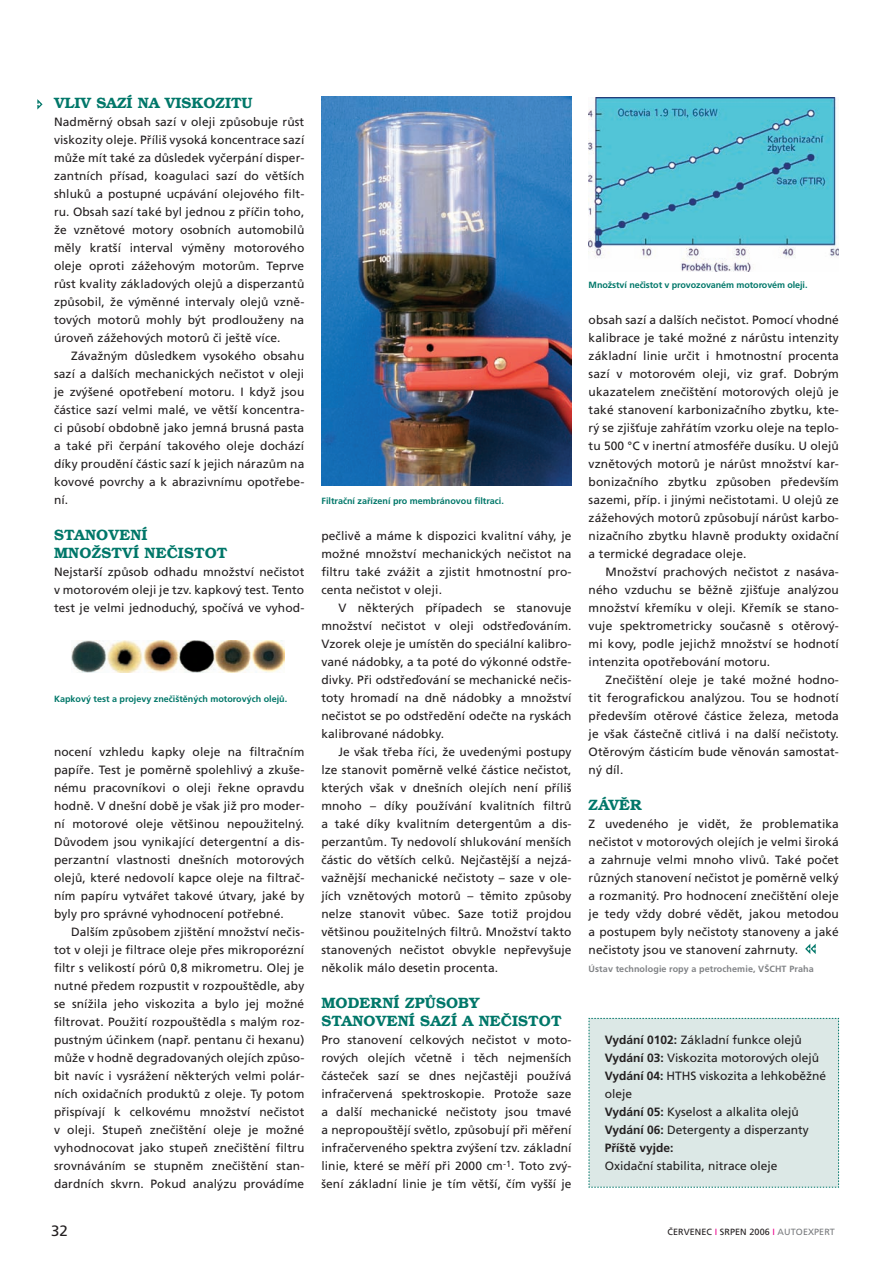
<style>
.page{position:relative;width:893px;height:1263px;background:#fff}
.page>*{position:absolute;margin:0;border:0;box-sizing:border-box;transform-origin:0 0}
.t1{font:600 15px/18px "Bookman CE";letter-spacing:.01em;color:#007769}
.t2{font:15px "Frutiger CE";color:#231f20}
.t3{font:12px/18px "Frutiger CE";letter-spacing:.01em;color:#231f20;text-align:justify}
.t4{font:700 9px "Frutiger CE";color:#007769}
.t5{font:700 9px "Frutiger CE";letter-spacing:.01em;color:#808285}
.t6{font:9px "Frutiger CE";letter-spacing:.01em;color:#231f20}
.s1{font-weight:700}
.s2{color:#ed028c}
.s3{color:#787a7d}
</style>
<div class="page">
<svg style="left:37px;top:99px;width:6px;height:11px"></svg>
<svg style="left:805px;top:944px;width:11px;height:10px"></svg>
<img style="left:321px;top:96px;width:251px;height:389px">
<img style="left:589px;top:98px;width:250px;height:174px">
<img style="left:71px;top:641px;width:214px;height:31px">
<div style="left:588px;top:1018px;width:251px;height:170px;background:#dce8e6"></div>
<p class="t1" style="left:54px;top:95px;width:200px">VLIV SAZÍ NA VISKOZITU</p>
<p class="t3" style="left:54px;top:114px;width:252px">Nadměrný obsah sazí v oleji způsobuje růst viskozity oleje. Příliš vysoká koncentrace sazí může mít také za důsledek vyčerpání disper&shy;zantních přísad, koagulaci sazí do větších shluků a postupné ucpávání olejového filt&shy;ru. Obsah sazí také byl jednou z příčin toho, že vznětové motory osobních automobilů měly kratší interval výměny motorového oleje oproti zážehovým motorům. Teprve růst kvality základových olejů a disperzantů způsobil, že výměnné intervaly olejů vzně&shy;tových motorů mohly být prodlouženy na úroveň zážehových motorů či ještě více.</p>
<p class="t3" style="left:54px;top:348px;width:252px;text-indent:17px">Závažným důsledkem vysokého obsahu sazí a dalších mechanických nečistot v oleji je zvýšené opotřebení motoru. I když jsou částice sazí velmi malé, ve větší koncentra&shy;ci působí obdobně jako jemná brusná pasta a také při čerpání takového oleje dochází díky proudění částic sazí k jejich nárazům na kovové povrchy a k abrazivnímu opotřebe&shy;ní.</p>
<p class="t1" style="left:54px;top:527px;width:175px">STANOVENÍ<br>MNOŽSTVÍ NEČISTOT</p>
<p class="t3" style="left:54px;top:564px;width:252px">Nejstarší způsob odhadu množství nečistot v motorovém oleji je tzv. kapkový test. Tento test je velmi jednoduchý, spočívá ve vyhod-</p>
<p class="t4" style="left:54px;top:695px;width:235px">Kapkový test a projevy znečištěných motorových olejů.</p>
<p class="t3" style="left:54px;top:744px;width:252px">nocení vzhledu kapky oleje na filtračním papíře. Test je poměrně spolehlivý a zkuše&shy;nému pracovníkovi o oleji řekne opravdu hodně. V dnešní době je však již pro moder&shy;ní motorové oleje většinou nepoužitelný.<br>Důvodem jsou vynikající detergentní a dis&shy;perzantní vlastnosti dnešních motorových olejů, které nedovolí kapce oleje na filtrač&shy;ním papíru vytvářet takové útvary, jaké by byly pro správné vyhodnocení potřebné.</p>
<p class="t3" style="left:54px;top:924px;width:252px;text-indent:17px">Dalším způsobem zjištění množství nečis&shy;tot v oleji je filtrace oleje přes mikroporézní filtr s velikostí pórů 0,8 mikrometru. Olej je nutné předem rozpustit v rozpouštědle, aby se snížila jeho viskozita a bylo jej možné filtrovat. Použití rozpouštědla s malým roz&shy;pustným účinkem (např. pentanu či hexanu) může v hodně degradovaných olejích způso&shy;bit navíc i vysrážení některých velmi polár&shy;ních oxidačních produktů z oleje. Ty potom přispívají k celkovému množství nečistot v oleji. Stupeň znečištění oleje je možné vyhodnocovat jako stupeň znečištění filtru srovnáváním se stupněm znečištění stan&shy;dardních skvrn. Pokud analýzu provádíme</p>
<p class="t4" style="left:322px;top:497px;width:184px">Filtrační zařízení pro membránovou filtraci.</p>
<p class="t3" style="left:321px;top:528px;width:252px">pečlivě a máme k dispozici kvalitní váhy, je možné množství mechanických nečistot na filtru také zvážit a zjistit hmotnostní pro&shy;centa nečistot v oleji.</p>
<p class="t3" style="left:321px;top:600px;width:252px;text-indent:17px">V některých případech se stanovuje množství nečistot v oleji odstřeďováním.<br>Vzorek oleje je umístěn do speciální kalibro&shy;vané nádobky, a ta poté do výkonné odstře&shy;divky. Při odstřeďování se mechanické nečis&shy;toty hromadí na dně nádobky a množství nečistot se po odstředění odečte na ryskách kalibrované nádobky.</p>
<p class="t3" style="left:321px;top:744px;width:252px;text-indent:17px">Je však třeba říci, že uvedenými postupy lze stanovit poměrně velké částice nečistot, kterých však v dnešních olejích není příliš mnoho – díky používání kvalitních filtrů a také díky kvalitním detergentům a dis&shy;perzantům. Ty nedovolí shlukování menších částic do větších celků. Nejčastější a nejzá&shy;važnější mechanické nečistoty – saze v ole&shy;jích vznětových motorů – těmito způsoby nelze stanovit vůbec. Saze totiž projdou většinou použitelných filtrů. Množství takto stanovených nečistot obvykle nepřevyšuje několik málo desetin procenta.</p>
<p class="t1" style="left:321px;top:995px;width:242px">MODERNÍ ZPŮSOBY<br>STANOVENÍ SAZÍ A NEČISTOT</p>
<p class="t3" style="left:321px;top:1032px;width:252px">Pro stanovení celkových nečistot v moto&shy;rových olejích včetně i těch nejmenších částeček sazí se dnes nejčastěji používá infračervená spektroskopie. Protože saze a další mechanické nečistoty jsou tmavé a nepropouštějí světlo, způsobují při měření infračerveného spektra zvýšení tzv. základní linie, které se měří při 2000 cm<sup>-1</sup>. Toto zvý&shy;šení základní linie je tím větší, čím vyšší je</p>
<p class="t4" style="left:589px;top:281px;width:220px">Množství nečistot v provozovaném motorovém oleji.</p>
<p class="t3" style="left:589px;top:312px;width:252px">obsah sazí a dalších nečistot. Pomocí vhodné kalibrace je také možné z nárůstu intenzity základní linie určit i hmotnostní procenta sazí v motorovém oleji, viz graf. Dobrým ukazatelem znečištění motorových olejů je také stanovení karbonizačního zbytku, kte&shy;rý se zjišťuje zahřátím vzorku oleje na teplo&shy;tu 500 °C v inertní atmosféře dusíku. U olejů vznětových motorů je nárůst množství kar&shy;bonizačního zbytku způsoben především sazemi, příp. i jinými nečistotami. U olejů ze zážehových motorů způsobují nárůst karbo&shy;nizačního zbytku hlavně produkty oxidační a termické degradace oleje.</p>
<p class="t3" style="left:589px;top:564px;width:252px;text-indent:17px">Množství prachových nečistot z nasáva&shy;ného vzduchu se běžně zjišťuje analýzou množství křemíku v oleji. Křemík se stano&shy;vuje spektrometricky současně s otěrový&shy;mi kovy, podle jejichž množství se hodnotí intenzita opotřebování motoru.</p>
<p class="t3" style="left:589px;top:672px;width:252px;text-indent:17px">Znečištění oleje je také možné hodno&shy;tit ferografickou analýzou. Tou se hodnotí především otěrové částice železa, metoda je však částečně citlivá i na další nečistoty.<br>Otěrovým částicím bude věnován samostat&shy;ný díl.</p>
<p class="t1" style="left:589px;top:797px;width:55px">ZÁVĚR</p>
<p class="t3" style="left:589px;top:816px;width:252px">Z uvedeného je vidět, že problematika nečistot v motorových olejích je velmi široká a zahrnuje velmi mnoho vlivů. Také počet různých stanovení nečistot je poměrně velký a rozmanitý. Pro hodnocení znečištění oleje je tedy vždy dobré vědět, jakou metodou a postupem byly nečistoty stanoveny a jaké nečistoty jsou ve stanovení zahrnuty.</p>
<p class="t5" style="left:589px;top:965px;width:227px">Ústav technologie ropy a petrochemie, VŠCHT Praha</p>
<p class="t3" style="left:605px;top:1032px;width:223px;text-align:left"><span class="s1">Vydání 0102:</span> Základní funkce olejů<br><span class="s1">Vydání 03:</span> Viskozita motorových olejů<br><span class="s1">Vydání 04:</span> HTHS viskozita a lehkoběžné oleje<br><span class="s1">Vydání 05:</span> Kyselost a alkalita olejů<br><span class="s1">Vydání 06:</span> Detergenty a disperzanty<br><span class="s1">Příště vyjde:</span></p>
<p class="t3" style="left:605px;top:1158px;width:174px">Oxidační stabilita, nitrace oleje</p>
<p class="t2" style="left:51px;top:1225px;width:18px">32</p>
<p class="t6" style="left:668px;top:1229px;width:169px">ČERVENEC <span class="s2">I</span> SRPEN 2006 <span class="s2">I</span> <span class="s3">AUTOEXPERT</span></p>
</div>
